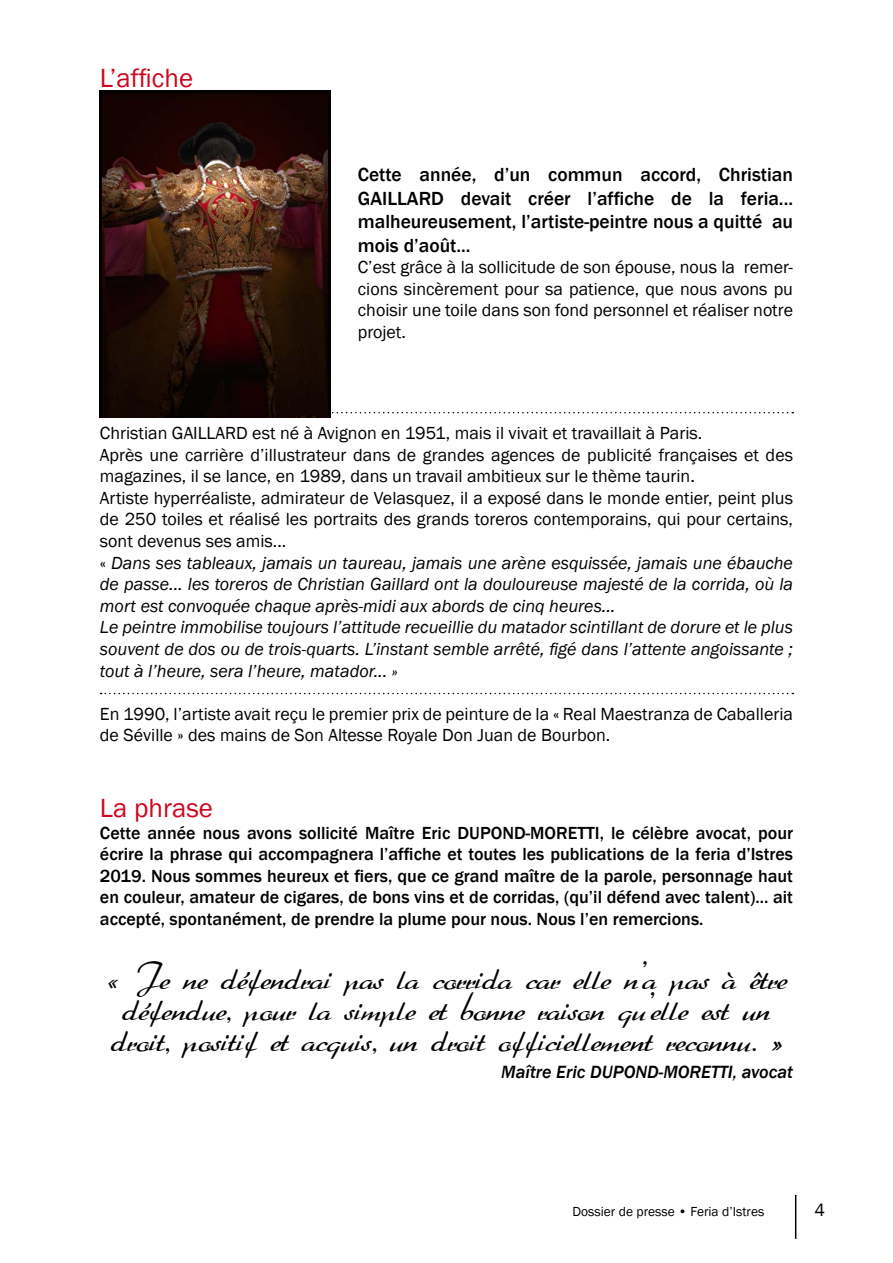
<style>
.page{position:relative;width:893px;height:1263px;background:#fff}
.page>*{position:absolute;margin:0;border:0;box-sizing:border-box;transform-origin:0 0}
.t1{font:36.45px/30.9px "Arabella";color:#000;text-align:center}
.t2{font:27px "Franklin Gothic";color:#cd071e}
.t3{font:500 19.5px/23.4px "Franklin Gothic";color:#000}
.t4{font:italic 500 18.15px "Franklin Gothic";color:#000}
.t5{font:italic 18px/21.6px "Franklin Gothic";color:#000}
.t6{font:500 18px/21.6px "Franklin Gothic";color:#000;text-align:justify}
.t7{font:18px/21.6px "Franklin Gothic";color:#000}
.t8{font:13.5px "Franklin Gothic";color:#000}
.s1{font-style:normal}
</style>
<div class="page">
<hr style="left:795px;top:1195px;width:1px;height:44px;background:#000">
<svg style="left:332px;top:412px;width:461px;height:1px"></svg>
<svg style="left:101px;top:693px;width:692px;height:1px"></svg>
<img style="left:100px;top:91px;width:231px;height:326px">
<h2 class="t2" style="left:100px;top:61px;width:95px">L’affiche</h2>
<p class="t3" style="left:358px;top:163px;width:437px">Cette année, d’un commun accord, Christian<br>Gaillard</p>
<p class="t3" style="left:358px;top:187px;width:437px;text-align:justify;text-indent:103px">devait créer l’affiche de la feria... malheureusement, l’artiste-peintre nous a quitté au mois d’août...</p>
<p class="t7" style="left:358px;top:257px;width:437px;text-align:justify">C’est grâce à la sollicitude de son épouse, nous la remer&shy;cions sincèrement pour sa patience, que nous avons pu choisir une toile dans son fond personnel et réaliser notre projet.</p>
<p class="t5" style="left:100px;top:422px;width:695px"><span class="s1">Christian GAILLARD est né à Avignon en 1951, mais il vivait et travaillait à Paris.<br>Après une carrière d’illustrateur dans de grandes agences de publicité françaises et des magazines, il se lance, en 1989, dans un travail ambitieux sur le thème taurin.<br>Artiste hyperréaliste, admirateur de Velasquez, il a exposé dans le monde entier, peint plus de 250 toiles et réalisé les portraits des grands toreros contemporains, qui pour certains, sont devenus ses amis...<br>«</span> Dans ses tableaux, jamais un taureau, jamais une arène esquissée, jamais une ébauche de passe... les toreros de Christian Gaillard ont la douloureuse majesté de la corrida, où la mort est convoquée chaque après-midi aux abords de cinq heures...<br>Le peintre immobilise toujours l’attitude recueillie du matador scintillant de dorure et le plus souvent de dos ou de trois-quarts. L’instant semble arrêté, figé dans l’attente angoissante ; tout à l’heure, sera l’heure, matador... »</p>
<p class="t7" style="left:100px;top:703px;width:695px">En 1990, l’artiste avait reçu le premier prix de peinture de la « Real Maestranza de Caballeria de Séville » des mains de Son Altesse Royale Don Juan de Bourbon.</p>
<h2 class="t2" style="left:100px;top:791px;width:115px">La phrase</h2>
<p class="t6" style="left:100px;top:822px;width:695px">Cette année nous avons sollicité Maître Eric DUPOND-MORETTI, le célèbre avocat, pour écrire la phrase qui accompagnera l’affiche et toutes les publications de la feria d’Istres 2019. Nous sommes heureux et fiers, que ce grand maître de la parole, personnage haut en couleur, amateur de cigares, de bons vins et de corridas, (qu’il défend avec talent)... ait accepté, spontanément, de prendre la plume pour nous. Nous l’en remercions.</p>
<h1 class="t1" style="left:106px;top:961px;width:683px">« Je ne défendrai pas la corrida car elle n’a pas à être défendue, pour la simple et bonne raison qu’elle est un droit, positif et acquis, un droit officiellement reconnu. »</h1>
<p class="t4" style="left:501px;top:1061px;width:293px">Maître Eric DUPOND-MORETTI, avocat</p>
<p class="t8" style="left:573px;top:1203px;width:193px">Dossier de presse • Feria d’Istres</p>
<p class="t7" style="left:814px;top:1200px;width:12px">4</p>
</div>
